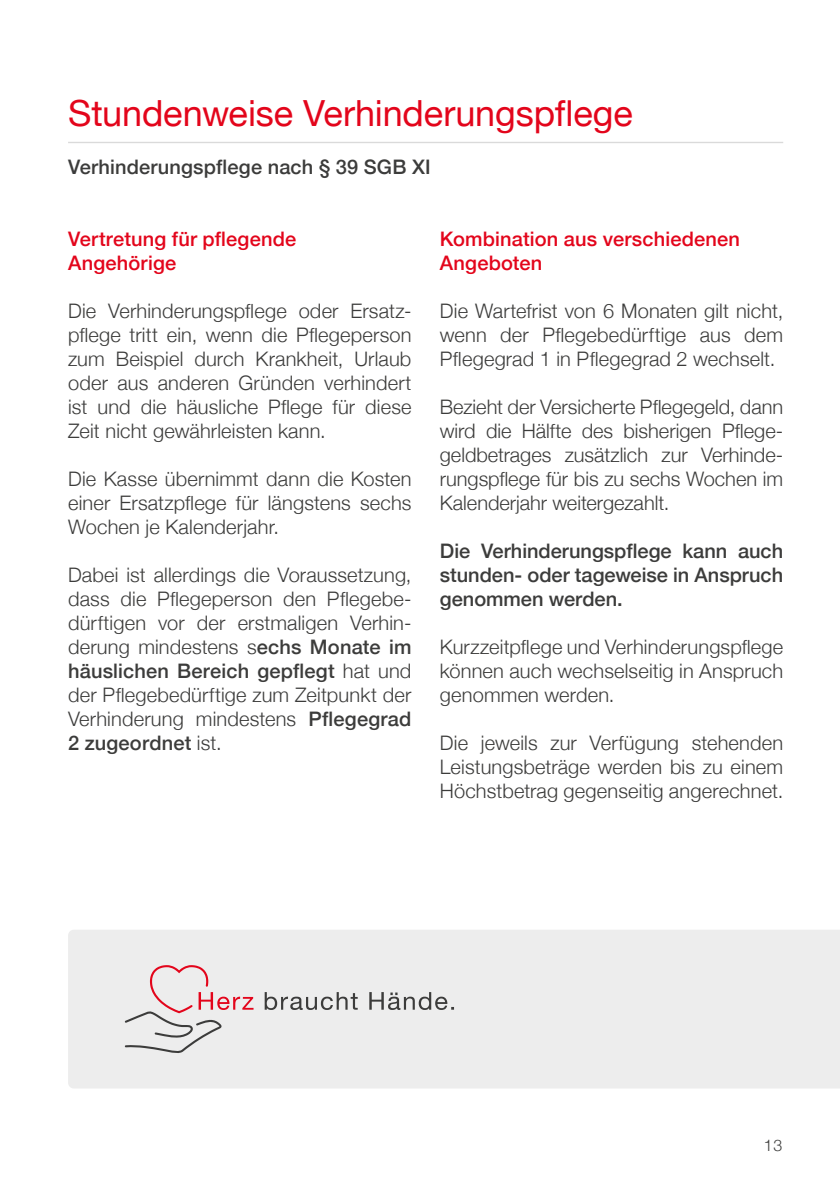
<style>
.page{position:relative;width:840px;height:1191px;background:#fff}
.page>*{position:absolute;margin:0;border:0;box-sizing:border-box;transform-origin:0 0}
.t1{font:36px "Helvetica Neue";letter-spacing:-.005em;color:#e3051b}
.t2{font:300 20px/24px "Helvetica Neue";letter-spacing:.005em;color:#3c3c3b;text-align:justify}
.t3{font:500 20px/24px "Helvetica Neue";color:#3c3c3b;text-align:justify}
.t4{font:500 20px/24px "Helvetica Neue";letter-spacing:.01em;color:#e3051b}
.t5{font:300 16px "Helvetica Neue";color:#3c3c3b}
.s1{font-weight:500}
</style>
<div class="page">
<hr style="left:68px;top:142px;width:714px;height:1px;background:#dadada">
<div style="left:68px;top:930px;width:771px;height:158px;background:#ededed"></div>
<svg style="left:264px;top:992px;width:190px;height:18px;background:#bdbdbd"></svg>
<svg style="left:125px;top:965px;width:128px;height:89px;background:#e4d9da"></svg>
<h1 class="t1" style="left:68px;top:87px;width:566px">Stundenweise Verhinderungspflege</h1>
<p class="t3" style="left:68px;top:153px;width:364px">Verhinderungspflege nach § 39 SGB XI</p>
<p class="t4" style="left:68px;top:225px;width:229px">Vertretung für pflegende<br>Angehörige</p>
<p class="t2" style="left:68px;top:297px;width:344px">Die Verhinderungspflege oder Ersatz&shy;pflege tritt ein, wenn die Pflegeperson zum Beispiel durch Krankheit, Urlaub oder aus anderen Gründen verhindert ist und die häusliche Pflege für diese Zeit nicht gewährleisten kann.</p>
<p class="t2" style="left:68px;top:465px;width:344px">Die Kasse übernimmt dann die Kosten einer Ersatzpflege für längstens sechs Wochen je Kalenderjahr.</p>
<p class="t2" style="left:68px;top:561px;width:345px">Dabei ist allerdings die Voraussetzung, dass die Pflegeperson den Pflegebe&shy;dürftigen vor der erstmaligen Verhin&shy;derung mindestens s<span class="s1">echs Monate im häuslichen Bereich gepflegt</span> hat und der Pflegebedürftige zum Zeitpunkt der Verhinderung mindestens <span class="s1">Pflegegrad 2 zugeordnet</span> ist.</p>
<p class="t4" style="left:439px;top:225px;width:301px">Kombination aus verschiedenen<br>Angeboten</p>
<p class="t2" style="left:439px;top:297px;width:344px">Die Wartefrist von 6 Monaten gilt nicht, wenn der Pflegebedürftige aus dem Pflegegrad 1 in Pflegegrad 2 wechselt.</p>
<p class="t2" style="left:439px;top:393px;width:345px">Bezieht der Versicherte Pflegegeld, dann wird die Hälfte des bisherigen Pflege&shy;geldbetrages zusätzlich zur Verhinde&shy;rungspflege für bis zu sechs Wochen im Kalenderjahr weitergezahlt.</p>
<p class="t3" style="left:439px;top:537px;width:344px">Die Verhinderungspflege kann auch stunden- oder tageweise in Anspruch genommen werden.</p>
<p class="t2" style="left:439px;top:633px;width:345px">Kurzzeitpflege und Verhinderungspflege können auch wechselseitig in Anspruch genommen werden.</p>
<p class="t2" style="left:439px;top:729px;width:345px">Die jeweils zur Verfügung stehenden Leistungsbeträge werden bis zu einem Höchstbetrag gegenseitig angerechnet.</p>
<p class="t5" style="left:763px;top:1132px;width:20px">13</p>
</div>
